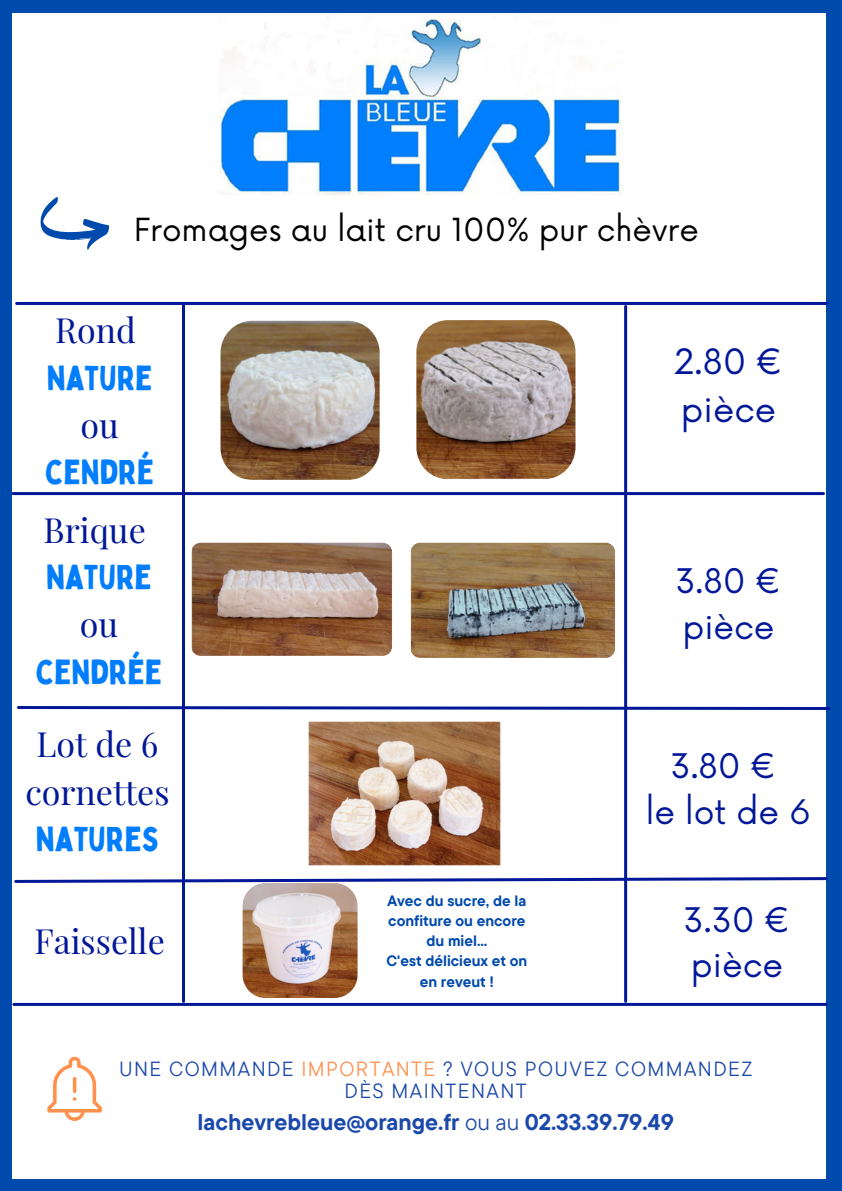
<style>
.page{position:relative;width:842px;height:1191px;background:#fff}
.page>*{position:absolute;margin:0;border:0;box-sizing:border-box;transform-origin:0 0}
.t1{font:34px/47px "Bobby Jones";color:#027efd;text-align:center}
.t2{font:34px/46.9px "Playfair Display";color:#021898;text-align:center}
.t3{font:34px/47.2px "Now";color:#021898}
.t4{font:33px/45.8px "Now";color:#021898}
.t5{font:31px "Now";color:#000}
.t6{font:700 22.6px "TT Commons Pro";color:#1b48ab}
.t7{font:20.4px/22.5px "TT Commons Pro";letter-spacing:.07em;color:#1b48ab;text-align:center}
.t8{font:700 15px/20.2px "TT Commons Pro";color:#004aad;text-align:center}
.s1{font-family:"Playfair Display";color:#021898}
.s2{font-family:"Bobby Jones";color:#027efd}
.s3{color:#ff914d}
.s4{font-weight:400}
</style>
<div class="page">
<div style="left:0;top:0;width:842px;height:1190px;background:#004aad"></div>
<div style="left:12px;top:13px;width:814px;height:1165px;background:#fff"></div>
<img style="left:219px;top:19px;width:404px;height:176px">
<hr style="left:13px;top:492px;width:810px;height:3px;background:#021898">
<hr style="left:624px;top:306px;width:3px;height:695px;background:#021898">
<hr style="left:17px;top:302px;width:810px;height:3px;background:#021898">
<hr style="left:182px;top:303px;width:3px;height:698px;background:#021898">
<svg style="left:17px;top:704px;width:814px;height:7px"></svg>
<svg style="left:14px;top:875px;width:814px;height:9px"></svg>
<img style="left:191px;top:542px;width:201px;height:113px;border-radius:9px">
<hr style="left:14px;top:1002px;width:812px;height:3px;background:#021898">
<svg style="left:40px;top:197px;width:69px;height:53px"></svg>
<img style="left:221px;top:321px;width:159px;height:159px;border-radius:32px">
<img style="left:416px;top:320px;width:159px;height:159px;border-radius:32px">
<img style="left:243px;top:882px;width:115px;height:115px;border-radius:23px">
<img style="left:411px;top:542px;width:204px;height:116px;border-radius:10px">
<svg style="left:47px;top:1056px;width:54px;height:64px"></svg>
<img style="left:309px;top:721px;width:191px;height:144px">
<h1 class="t5" style="left:134px;top:213px;width:566px">Fromages au lait cru 100% pur chèvre</h1>
<h1 class="t1" style="left:45px;top:307px;width:110px"><span class="s1">Rond<br></span>NATURE <span class="s1">ou<br></span>CENDRÉ</h1>
<h1 class="t1" style="left:36px;top:506px;width:127px"><span class="s1">Brique<br></span>NATURE <span class="s1">ou<br></span>CENDRÉE</h1>
<p class="t2" style="left:25px;top:719px;width:146px">Lot de 6 cornettes<br><span class="s2">NATURES</span></p>
<p class="t2" style="left:34px;top:915px;width:132px">Faisselle</p>
<p class="t8" style="left:387px;top:889px;width:140px">Avec du sucre, de la confiture ou encore du miel...</p>
<h1 class="t8" style="left:386px;top:950px;width:143px">C'est délicieux et on en reveut !</h1>
<p class="t3" style="left:674px;top:340px;width:111px">2.80 € pièce</p>
<p class="t4" style="left:675px;top:560px;width:108px">3.80 € pièce</p>
<p class="t4" style="left:646px;top:744px;width:167px;text-align:center">3.80 €<br>le lot de 6</p>
<p class="t4" style="left:684px;top:898px;width:109px">3.30 € pièce</p>
<p class="t7" style="left:119px;top:1056px;width:635px">UNE COMMANDE <span class="s3">IMPORTANTE</span> ? VOUS POUVEZ COMMANDEZ<br>DÈS MAINTENANT</p>
<p class="t6" style="left:197px;top:1107px;width:478px">lachevrebleue@orange.fr <span class="s4">ou au</span> 02.33.39.79.49</p>
</div>
